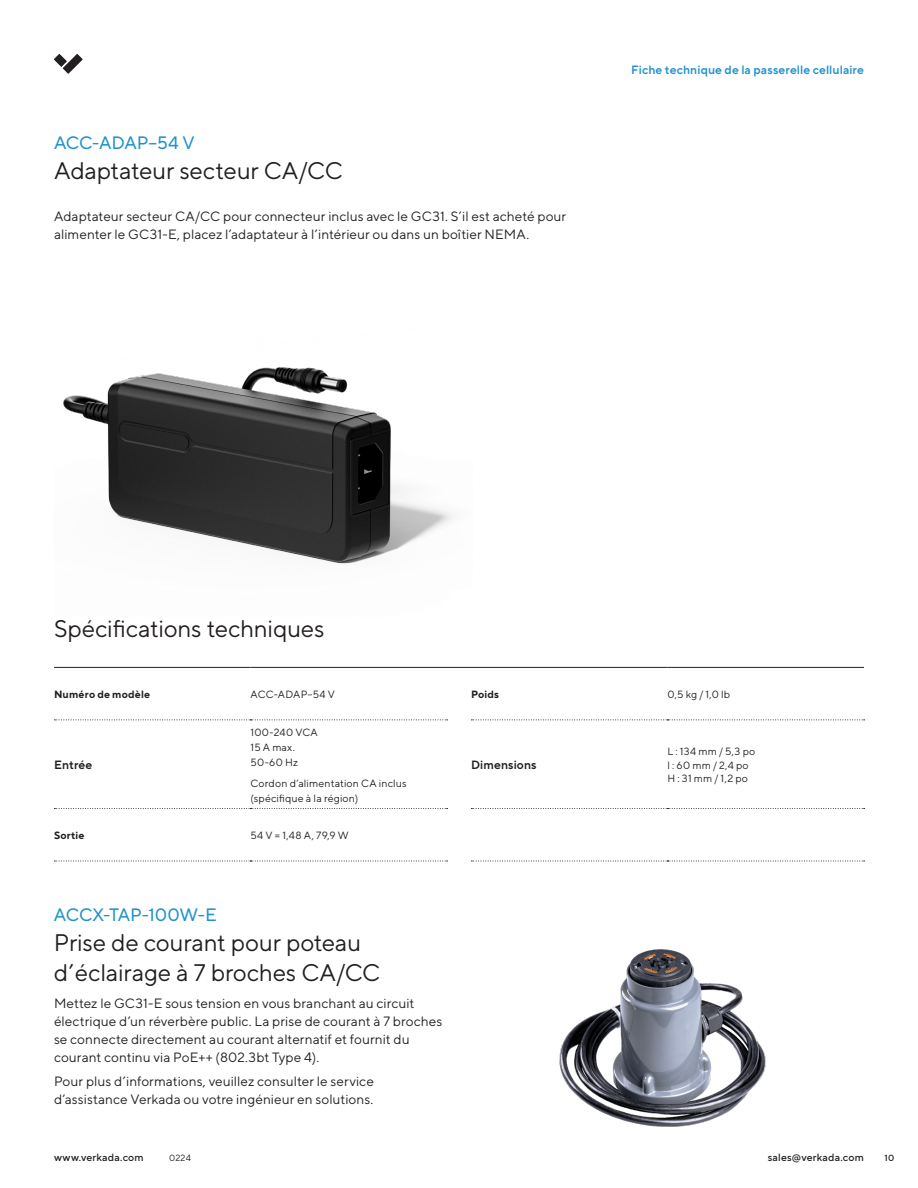
<style>
.page{position:relative;width:918px;height:1188px;background:#fff}
.page>*{position:absolute;margin:0;border:0;box-sizing:border-box;transform-origin:0 0}
.Level_1-Headlines-Title_Case_Regular{font:24px/30px "TT Norms Pro";letter-spacing:-.01em;color:#231f20}
.Level_2-Subtitles-Sentence_case{font:18px "TT Norms Pro";letter-spacing:-.015em;color:#2292cc}
.Level_4-_Body_Paragraph{font:13.5px/18px "TT Norms Pro";letter-spacing:.005em;color:#231f20}
.t1{font:600 12px "TT Norms Pro";letter-spacing:.01em;color:#2292cc}
.t2{font:600 12px "TT Norms Pro";letter-spacing:.01em;color:#231f20}
.t3{font:10.5px/15px "TT Norms Pro";letter-spacing:.02em;color:#231f20}
.t4{font:500 10.5px "TT Norms Pro";letter-spacing:.02em;color:#231f20}
.t5{font:700 10.5px "TT Norms Pro";letter-spacing:.02em;color:#231f20}
.t6{font:9px "TT Norms Pro";color:#231f20}
.t7{font:500 9px "TT Norms Pro";color:#231f20}
</style>
<div class="page">
<svg style="left:54px;top:54px;width:29px;height:20px"></svg>
<hr style="left:54px;top:667px;width:197px;height:1px;background:#231f20">
<hr style="left:251px;top:667px;width:196px;height:1px;background:#231f20">
<svg style="left:447px;top:667px;width:24px;height:1px"></svg>
<svg style="left:54px;top:720px;width:394px;height:1px"></svg>
<svg style="left:471px;top:720px;width:394px;height:1px"></svg>
<svg style="left:471px;top:808px;width:394px;height:1px"></svg>
<svg style="left:54px;top:861px;width:394px;height:1px"></svg>
<svg style="left:471px;top:861px;width:394px;height:1px"></svg>
<svg style="left:54px;top:808px;width:394px;height:1px"></svg>
<hr style="left:471px;top:667px;width:197px;height:1px;background:#231f20">
<hr style="left:668px;top:667px;width:196px;height:1px;background:#231f20">
<img style="left:63px;top:366px;width:391px;height:198px">
<img style="left:559px;top:949px;width:207px;height:178px">
<p class="Level_2-Subtitles-Sentence_case" style="left:54px;top:129px;width:142px">ACC-ADAP–54 V</p>
<p class="Level_1-Headlines-Title_Case_Regular" style="left:54px;top:154px;width:290px">Adaptateur secteur CA/CC</p>
<p class="Level_4-_Body_Paragraph" style="left:54px;top:206px;width:514px">Adaptateur secteur CA/CC pour connecteur inclus avec le GC31. S’il est acheté pour alimenter le GC31-E, placez l’adaptateur à l’intérieur ou dans un boîtier NEMA.</p>
<p class="t1" style="left:631px;top:61px;width:234px">Fiche technique de la passerelle cellulaire</p>
<p class="Level_1-Headlines-Title_Case_Regular" style="left:54px;top:612px;width:272px">Spécifications techniques</p>
<p class="t5" style="left:54px;top:687px;width:98px">Numéro de modèle</p>
<p class="t3" style="left:251px;top:686px;width:86px">ACC-ADAP–54 V</p>
<p class="t5" style="left:471px;top:687px;width:30px">Poids</p>
<p class="t3" style="left:668px;top:686px;width:64px">0,5 kg / 1,0 lb</p>
<p class="t2" style="left:54px;top:756px;width:40px">Entrée</p>
<p class="t3" style="left:251px;top:724px;width:69px">100-240 VCA<br>15 A max.<br>50-60 Hz</p>
<p class="t3" style="left:251px;top:775px;width:158px">Cordon d’alimentation CA inclus (spécifique à la région)</p>
<p class="t5" style="left:54px;top:828px;width:32px">Sortie</p>
<p class="t3" style="left:251px;top:827px;width:100px">54 V = 1,48 A, 79,9 W</p>
<p class="Level_2-Subtitles-Sentence_case" style="left:54px;top:902px;width:164px">ACCX-TAP-100W-E</p>
<p class="Level_1-Headlines-Title_Case_Regular" style="left:54px;top:926px;width:328px">Prise de courant pour poteau d’éclairage à 7 broches CA/CC</p>
<p class="Level_4-_Body_Paragraph" style="left:54px;top:993px;width:390px">Mettez le GC31-E sous tension en vous branchant au circuit électrique d’un réverbère public. La prise de courant à 7 broches se connecte directement au courant alternatif et fournit du courant continu via PoE++ (802.3bt Type 4).</p>
<p class="Level_4-_Body_Paragraph" style="left:54px;top:1071px;width:321px">Pour plus d’informations, veuillez consulter le service d’assistance Verkada ou votre ingénieur en solutions.</p>
<p class="t2" style="left:471px;top:756px;width:67px">Dimensions</p>
<p class="t3" style="left:668px;top:743px;width:89px">L : 134 mm / 5,3 po</p>
<p class="t3" style="left:668px;top:757px;width:83px">l : 60 mm / 2,4 po</p>
<p class="t3" style="left:668px;top:770px;width:82px">H : 31 mm / 1,2 po</p>
<p class="t4" style="left:54px;top:1150px;width:91px">www.verkada.com</p>
<p class="t6" style="left:169px;top:1151px;width:23px">0224</p>
<p class="t4" style="left:768px;top:1150px;width:98px">sales@verkada.com</p>
<p class="t7" style="left:885px;top:1151px;width:11px">10</p>
</div>
